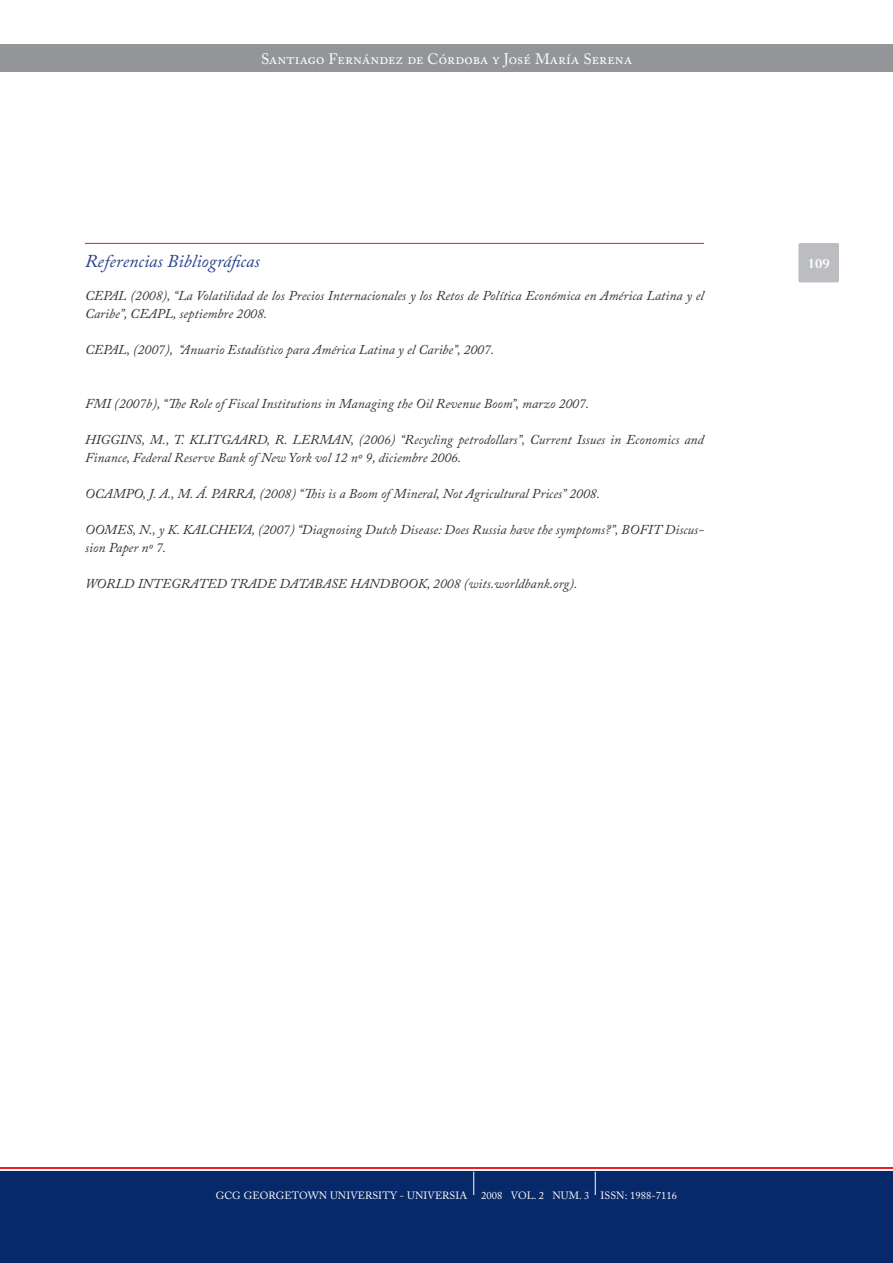
<style>
.page{position:relative;width:893px;height:1263px;background:#fff}
.page>*{position:absolute;margin:0;border:0;box-sizing:border-box;transform-origin:0 0}
.body{font:italic 18px "Adobe Caslon Pro";letter-spacing:.005em;color:#253f8e}
.t1{font:15px "Adobe Caslon Pro";letter-spacing:.01em;color:#fff}
.t2{font:300 15px "Caslon";color:#fff}
.body-2{font:italic 13.5px/18px "Adobe Caslon Pro";letter-spacing:.005em;color:#313232}
.t3{font:10.5px "Adobe Caslon Pro";letter-spacing:.01em;color:#fff}
</style>
<div class="page">
<div style="left:0;top:1172px;width:893px;height:91px;background:#082969"></div>
<hr style="left:0;top:1167px;width:893px;height:1px;background:#ee1d23">
<div style="left:0;top:44px;width:893px;height:27px;background:#939598"></div>
<hr style="left:85px;top:243px;width:619px;height:1px;background:#ee1d23">
<div style="left:798px;top:243px;width:41px;height:39px;background:#bcbdc0;border-radius:2px"></div>
<svg style="left:473px;top:1172px;width:1px;height:23px"></svg>
<svg style="left:595px;top:1172px;width:1px;height:23px"></svg>
<p class="t1" style="left:261px;top:50px;width:372px">Santiago Fernández de Córdoba y José María Serena</p>
<p class="body" style="left:85px;top:250px;width:176px">Referencias Bibliográficas</p>
<p class="t2" style="left:808px;top:257px;width:23px">109</p>
<p class="body-2" style="left:85px;top:286px;width:620px">CEPAL (2008), “La Volatilidad de los Precios Internacionales y los Retos de Política Económica en América Latina y el<br>Caribe”, CEAPL, septiembre 2008.</p>
<p class="body-2" style="left:85px;top:340px;width:411px">CEPAL, (2007), “Anuario Estadístico para América Latina y el Caribe”, 2007.</p>
<p class="body-2" style="left:85px;top:394px;width:506px">FMI (2007b), “The Role of Fiscal Institutions in Managing the Oil Revenue Boom”, marzo 2007.</p>
<p class="body-2" style="left:85px;top:430px;width:620px">HIGGINS, M., T. KLITGAARD, R. LERMAN, (2006) “Recycling petrodollars”, Current Issues in Economics and<br>Finance, Federal Reserve Bank of New York vol 12 nº 9, diciembre 2006.</p>
<p class="body-2" style="left:85px;top:484px;width:516px">OCAMPO, J. A., M. Á. PARRA, (2008) “This is a Boom of Mineral, Not Agricultural Prices” 2008.</p>
<p class="body-2" style="left:85px;top:520px;width:620px">OOMES, N., y K. KALCHEVA, (2007) “Diagnosing Dutch Disease: Does Russia have the symptoms?”, BOFIT Discus&shy;sion Paper nº 7.</p>
<p class="body-2" style="left:85px;top:574px;width:494px">WORLD INTEGRATED TRADE DATABASE HANDBOOK, 2008 (wits.worldbank.org).</p>
<p class="t3" style="left:216px;top:1189px;width:253px">GCG GEORGETOWN UNIVERSITY - UNIVERSIA</p>
<p class="t3" style="left:481px;top:1189px;width:197px">2008 VOL. 2 NUM. 3 ISSN: 1988-7116</p>
</div>
